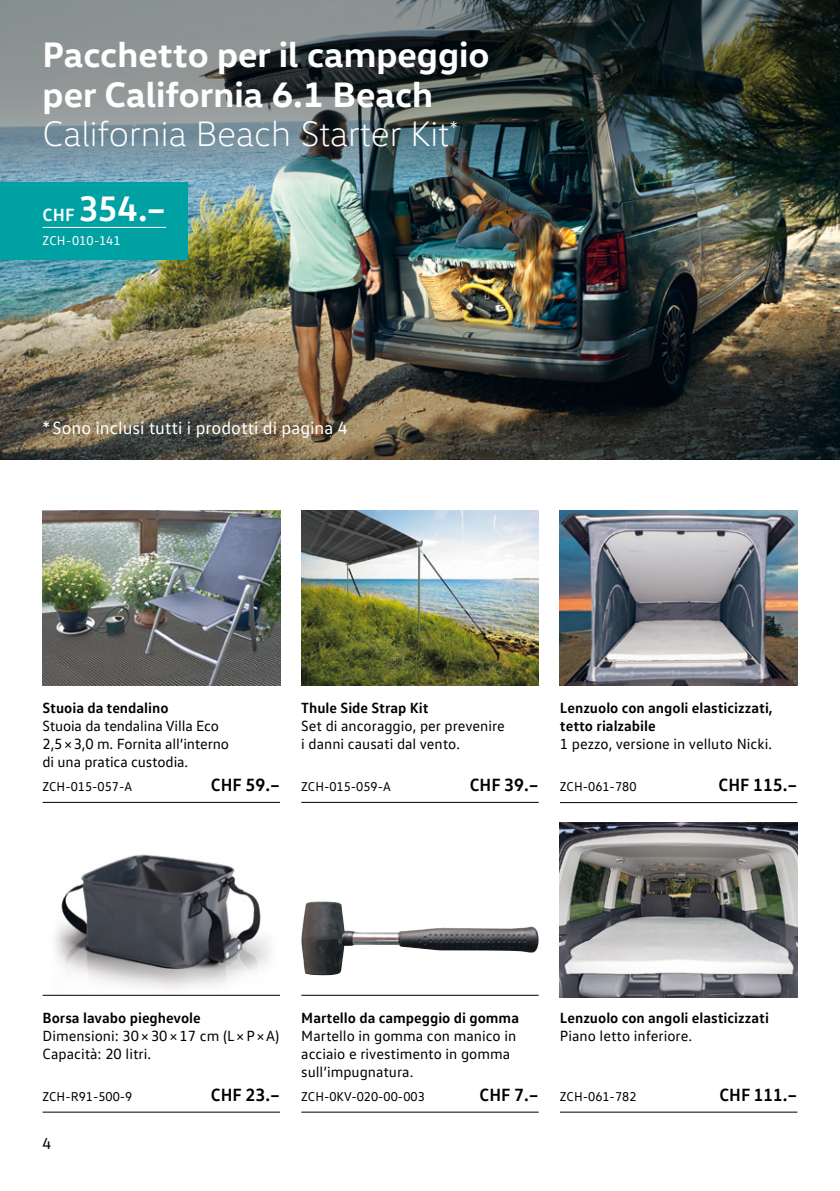
<style>
.page{position:relative;width:840px;height:1191px;background:#fff}
.page>*{position:absolute;margin:0;border:0;box-sizing:border-box;transform-origin:0 0}
.t1{font:700 36px/39.6px "VW Head";color:#fff}
.t2{font:700 36px "VW Text";color:#fff}
.t3{font:700 18px "VW Text";color:#000}
.t4{font:18px "VW Text";color:#fff}
.t5{font:16px "VW Text";color:#000}
.t6{font:15px/18px "VW Text";color:#000}
.t7{font:700 15px/18px "VW Text";color:#000}
.t8{font:13px "VW Text";color:#000}
.t9{font:13px "VW Text";letter-spacing:.005em;color:#fff}
.s1{font-weight:300}
.s2{font-size:18px}
</style>
<div class="page">
<img style="left:0;top:180px;width:839px;height:126px">
<img style="left:301px;top:510px;width:237px;height:176px">
<img style="left:559px;top:510px;width:238px;height:176px">
<img style="left:43px;top:510px;width:237px;height:176px">
<img style="left:0;top:0;width:839px;height:180px">
<img style="left:0;top:306px;width:839px;height:153px">
<img style="left:43px;top:854px;width:237px;height:141px">
<hr style="left:559px;top:802px;width:238px;height:1px;background:#000">
<hr style="left:301px;top:1111px;width:237px;height:1px;background:#000">
<hr style="left:43px;top:802px;width:237px;height:1px;background:#000">
<hr style="left:43px;top:1111px;width:237px;height:1px;background:#000">
<hr style="left:301px;top:802px;width:237px;height:1px;background:#000">
<hr style="left:301px;top:995px;width:237px;height:1px;background:#000">
<hr style="left:43px;top:995px;width:237px;height:1px;background:#000">
<hr style="left:559px;top:1111px;width:238px;height:1px;background:#000">
<div style="left:0;top:182px;width:187px;height:78px;background:#00a1a3"></div>
<hr style="left:43px;top:227px;width:123px;height:1px;background:#fff">
<hr style="left:839px;top:0;width:1px;height:180px;background:#000">
<img style="left:301px;top:901px;width:237px;height:75px">
<img style="left:559px;top:822px;width:238px;height:175px">
<h1 class="t1" style="left:43px;top:33px;width:448px">Pacchetto per il campeggio per California 6.1 Beach<br><span class="s1">California Beach Starter Kit</span><sup>*</sup></h1>
<h1 class="t2" style="left:43px;top:185px;width:125px"><span class="s2">CHF</span> 354.–</h1>
<p class="t9" style="left:43px;top:233px;width:79px">ZCH-010-141</p>
<p class="t4" style="left:43px;top:416px;width:306px">*Sono inclusi tutti i prodotti di pagina 4</p>
<p class="t7" style="left:43px;top:698px;width:127px">Stuoia da tendalino</p>
<p class="t6" style="left:43px;top:716px;width:188px">Stuoia da tendalina Villa Eco<br>2,5×3,0 m. Fornita all’interno di una pratica custodia.</p>
<p class="t8" style="left:43px;top:778px;width:91px">ZCH-015-057-A</p>
<p class="t3" style="left:211px;top:772px;width:70px">CHF 59.–</p>
<p class="t7" style="left:301px;top:698px;width:129px">Thule Side Strap Kit</p>
<p class="t6" style="left:301px;top:716px;width:205px">Set di ancoraggio, per prevenire i danni causati dal vento.</p>
<p class="t8" style="left:301px;top:778px;width:91px">ZCH-015-059-A</p>
<p class="t3" style="left:469px;top:772px;width:70px">CHF 39.–</p>
<p class="t7" style="left:559px;top:698px;width:214px">Lenzuolo con angoli elasticizzati, tetto rialzabile</p>
<p class="t6" style="left:559px;top:734px;width:213px">1 pezzo, versione in velluto Nicki.</p>
<p class="t8" style="left:559px;top:778px;width:78px">ZCH-061-780</p>
<p class="t3" style="left:718px;top:773px;width:80px">CHF 115.–</p>
<p class="t7" style="left:43px;top:1008px;width:160px">Borsa lavabo pieghevole</p>
<p class="t6" style="left:43px;top:1026px;width:238px">Dimensioni: 30×30×17 cm (L×P×A)<br>Capacità: 20 litri.</p>
<p class="t8" style="left:43px;top:1088px;width:91px">ZCH-R91-500-9</p>
<p class="t3" style="left:211px;top:1082px;width:70px">CHF 23.–</p>
<p class="t5" style="left:43px;top:1133px;width:10px">4</p>
<p class="t7" style="left:301px;top:1008px;width:219px">Martello da campeggio di gomma</p>
<p class="t6" style="left:301px;top:1026px;width:216px">Martello in gomma con manico in acciaio e rivestimento in gomma sull’impugnatura.</p>
<p class="t8" style="left:301px;top:1088px;width:125px">ZCH-0KV-020-00-003</p>
<p class="t3" style="left:479px;top:1082px;width:61px">CHF 7.–</p>
<p class="t7" style="left:559px;top:1008px;width:210px">Lenzuolo con angoli elasticizzati</p>
<p class="t6" style="left:559px;top:1026px;width:133px">Piano letto inferiore.</p>
<p class="t8" style="left:559px;top:1088px;width:78px">ZCH-061-782</p>
<p class="t3" style="left:719px;top:1082px;width:79px">CHF 111.–</p>
</div>
